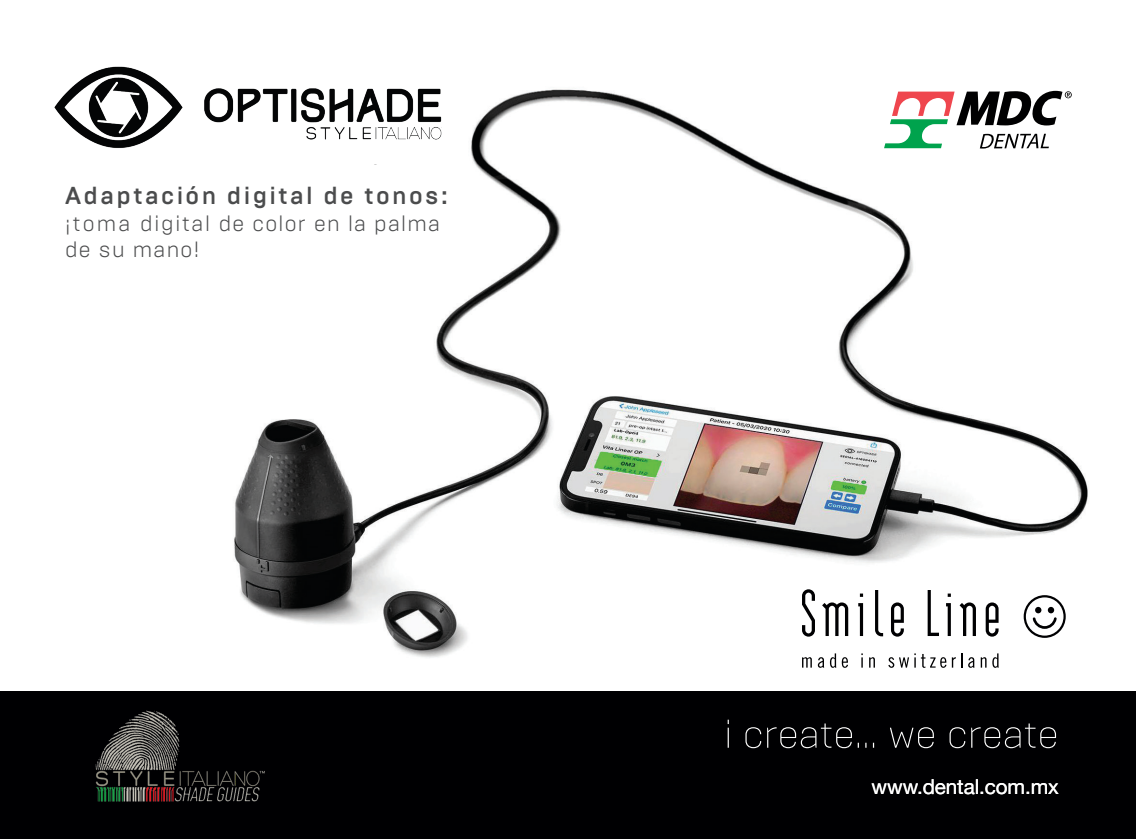
<style>
.page{position:relative;width:1136px;height:839px;background:#fff}
.page>*{position:absolute;margin:0;border:0;box-sizing:border-box;transform-origin:0 0}
.t1{font:500 24.5px "Brutal Type";letter-spacing:.095em;color:#4b4c4d}
.t2{font:300 22.05px/26.4px "Brutal Type";letter-spacing:.055em;color:#4b4c4d}
.t3{font:20.65px "Helvetica Neue";letter-spacing:-.005em;color:#fff}
</style>
<div class="page">
<div style="left:0;top:691px;width:1136px;height:147px;background:#000002"></div>
<img style="left:234px;top:89px;width:854px;height:572px">
<img style="left:54px;top:66px;width:393px;height:107px">
<svg style="left:728px;top:719px;width:328px;height:29px"></svg>
<img style="left:95px;top:710px;width:170px;height:92px">
<svg style="left:802px;top:657px;width:10px;height:10px"></svg>
<svg style="left:818px;top:657px;width:6px;height:10px"></svg>
<svg style="left:830px;top:653px;width:6px;height:14px"></svg>
<svg style="left:842px;top:657px;width:6px;height:10px"></svg>
<svg style="left:861px;top:653px;width:2px;height:14px"></svg>
<svg style="left:869px;top:657px;width:6px;height:10px"></svg>
<svg style="left:888px;top:653px;width:58px;height:14px"></svg>
<svg style="left:952px;top:653px;width:10px;height:14px"></svg>
<svg style="left:968px;top:657px;width:7px;height:10px"></svg>
<svg style="left:981px;top:653px;width:18px;height:14px"></svg>
<svg style="left:802px;top:589px;width:13px;height:47px"></svg>
<svg style="left:822px;top:602px;width:26px;height:34px"></svg>
<svg style="left:858px;top:593px;width:5px;height:43px"></svg>
<svg style="left:875px;top:590px;width:8px;height:46px"></svg>
<svg style="left:891px;top:602px;width:13px;height:34px"></svg>
<svg style="left:928px;top:590px;width:11px;height:46px"></svg>
<svg style="left:946px;top:593px;width:5px;height:43px"></svg>
<svg style="left:960px;top:602px;width:16px;height:34px"></svg>
<svg style="left:986px;top:602px;width:13px;height:34px"></svg>
<svg style="left:1024px;top:595px;width:42px;height:42px"></svg>
<svg style="left:884px;top:91px;width:188px;height:57px"></svg>
<p class="t1" style="left:65px;top:181px;width:384px">Adaptación digital de tonos:</p>
<p class="t2" style="left:65px;top:210px;width:376px">¡toma digital de color en la palma de su mano!</p>
<p class="t3" style="left:872px;top:771px;width:189px">www.dental.com.mx</p>
</div>
